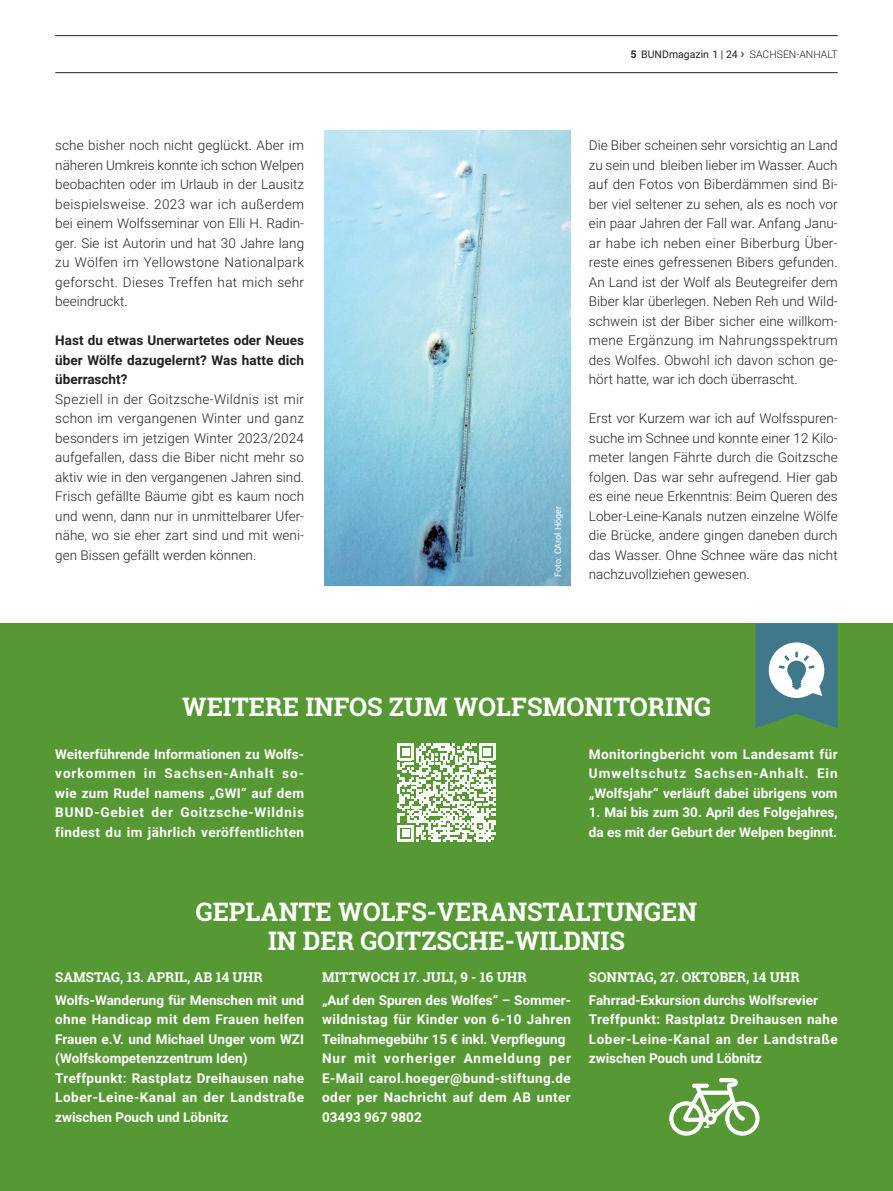
<style>
.page{position:relative;width:893px;height:1191px;background:#fff}
.page>*{position:absolute;margin:0;border:0;box-sizing:border-box;transform-origin:0 0}
.ZwiÜberschrift_RobotoSlab_17_19_5_petrol{font:700 25.5px/29.2px "Roboto Slab";color:#fff;text-align:center}
.Fliess_Roboto_9_13{font:300 13.5px/19.5px "Roboto";color:#231f20;text-align:justify}
.Box_Fliess_Roboto_9_13{font:700 13.5px/19.5px "Roboto";color:#fff;text-align:justify}
.Fliess_Roboto_9_13-2{font:700 13.5px/19.5px "Roboto";letter-spacing:.005em;color:#231f20;text-align:justify}
.Box_Fliess_Roboto_9_13-2{font:700 13.5px "Roboto Slab";color:#fff}
.t1{font:10.5px "Roboto";color:#231f20}
.Fotovermerk_Roboto_6_9{font:9px "Roboto";color:#fff}
.s1{font-family:"Roboto Slab";font-weight:700}
.s2{font-size:13.5px}
.s3{font-weight:300}
</style>
<div class="page">
<hr style="left:55px;top:72px;width:783px;height:1px;background:#231f20">
<hr style="left:55px;top:35px;width:783px;height:1px;background:#231f20">
<img style="left:324px;top:131px;width:247px;height:454px">
<div style="left:0;top:623px;width:893px;height:568px;background:#569834"></div>
<svg style="left:755px;top:623px;width:83px;height:105px;background:#6d999e"></svg>
<svg style="left:397px;top:743px;width:99px;height:99px"></svg>
<svg style="left:669px;top:1078px;width:91px;height:57px"></svg>
<p class="Fliess_Roboto_9_13" style="left:55px;top:135px;width:250px">sche bisher noch nicht geglückt. Aber im näheren Umkreis konnte ich schon Welpen beobachten oder im Urlaub in der Lausitz beispielsweise. 2023 war ich außerdem bei einem Wolfsseminar von Elli H. Radin&shy;ger. Sie ist Autorin und hat 30 Jahre lang zu Wölfen im Yellowstone Nationalpark geforscht. Dieses Treffen hat mich sehr beeindruckt.</p>
<p class="Fliess_Roboto_9_13-2" style="left:55px;top:330px;width:250px">Hast du etwas Unerwartetes oder Neues über Wölfe dazugelernt? Was hatte dich überrascht?</p>
<p class="Fliess_Roboto_9_13" style="left:55px;top:389px;width:250px">Speziell in der Goitzsche-Wildnis ist mir schon im vergangenen Winter und ganz besonders im jetzigen Winter 2023/2024 aufgefallen, dass die Biber nicht mehr so aktiv wie in den vergangenen Jahren sind.<br>Frisch gefällte Bäume gibt es kaum noch und wenn, dann nur in unmittelbarer Ufer&shy;nähe, wo sie eher zart sind und mit weni&shy;gen Bissen gefällt werden können.</p>
<p class="t1" style="left:631px;top:47px;width:209px"><span class="s1">5</span> BUNDmagazin 1 | 24 <span class="s2">›</span> <span class="s3">SACHSEN-ANHALT</span></p>
<p class="Fotovermerk_Roboto_6_9" style="left:552px;top:577px;width:73px;rotate:-90deg">Foto: CArol Höger</p>
<p class="Fliess_Roboto_9_13" style="left:589px;top:135px;width:250px">Die Biber scheinen sehr vorsichtig an Land zu sein und bleiben lieber im Wasser. Auch auf den Fotos von Biberdämmen sind Bi&shy;ber viel seltener zu sehen, als es noch vor ein paar Jahren der Fall war. Anfang Janu&shy;ar habe ich neben einer Biberburg Über&shy;reste eines gefressenen Bibers gefunden.<br>An Land ist der Wolf als Beutegreifer dem Biber klar überlegen. Neben Reh und Wild&shy;schwein ist der Biber sicher eine willkom&shy;mene Ergänzung im Nahrungsspektrum des Wolfes. Obwohl ich davon schon ge&shy;hört hatte, war ich doch überrascht.</p>
<p class="Fliess_Roboto_9_13" style="left:589px;top:408px;width:250px">Erst vor Kurzem war ich auf Wolfsspuren&shy;suche im Schnee und konnte einer 12 Kilo&shy;meter langen Fährte durch die Goitzsche folgen. Das war sehr aufregend. Hier gab es eine neue Erkenntnis: Beim Queren des Lober-Leine-Kanals nutzen einzelne Wölfe die Brücke, andere gingen daneben durch das Wasser. Ohne Schnee wäre das nicht nachzuvollziehen gewesen.</p>
<p class="ZwiÜberschrift_RobotoSlab_17_19_5_petrol" style="left:182px;top:691px;width:530px">WEITERE INFOS ZUM WOLFSMONITORING</p>
<p class="Box_Fliess_Roboto_9_13" style="left:55px;top:743px;width:250px">Weiterführende Informationen zu Wolfs&shy;vorkommen in Sachsen-Anhalt so&shy;wie zum Rudel namens „GWI“ auf dem BUND-Gebiet der Goitzsche-Wildnis findest du im jährlich veröffentlichten</p>
<p class="Box_Fliess_Roboto_9_13" style="left:589px;top:743px;width:250px">Monitoringbericht vom Landesamt für Umweltschutz Sachsen-Anhalt. Ein „Wolfsjahr“ verläuft dabei übrigens vom</p>
<p class="Box_Fliess_Roboto_9_13" style="left:589px;top:802px;width:250px">1. Mai bis zum 30. April des Folgejahres, da es mit der Geburt der Welpen beginnt.</p>
<p class="ZwiÜberschrift_RobotoSlab_17_19_5_petrol" style="left:196px;top:896px;width:503px">GEPLANTE WOLFS-VERANSTALTUNGEN<br>IN DER GOITZSCHE-WILDNIS</p>
<p class="Box_Fliess_Roboto_9_13-2" style="left:55px;top:968px;width:209px">SAMSTAG, 13. APRIL, AB 14 UHR</p>
<p class="Box_Fliess_Roboto_9_13" style="left:55px;top:989px;width:250px">Wolfs-Wanderung für Menschen mit und ohne Handicap mit dem Frauen helfen Frauen e.V. und Michael Unger vom WZI (Wolfskompetenzzentrum Iden)</p>
<p class="Box_Fliess_Roboto_9_13" style="left:55px;top:1067px;width:250px">Treffpunkt: Rastplatz Dreihausen nahe Lober-Leine-Kanal an der Landstraße zwischen Pouch und Löbnitz</p>
<p class="Box_Fliess_Roboto_9_13-2" style="left:322px;top:968px;width:206px">MITTWOCH 17. JULI, 9 - 16 UHR</p>
<p class="Box_Fliess_Roboto_9_13" style="left:322px;top:989px;width:250px">„Auf den Spuren des Wolfes“ – Sommer&shy;wildnistag für Kinder von 6-10 Jahren Teilnahmegebühr 15 € inkl. Verpflegung</p>
<p class="Box_Fliess_Roboto_9_13" style="left:322px;top:1048px;width:250px">Nur mit vorheriger Anmeldung per E-Mail carol.hoeger@bund-stiftung.de oder per Nachricht auf dem AB unter 03493 967 9802</p>
<p class="Box_Fliess_Roboto_9_13-2" style="left:589px;top:968px;width:212px">SONNTAG, 27. OKTOBER, 14 UHR</p>
<p class="Box_Fliess_Roboto_9_13" style="left:589px;top:989px;width:231px">Fahrrad-Exkursion durchs Wolfsrevier</p>
<p class="Box_Fliess_Roboto_9_13" style="left:589px;top:1009px;width:250px">Treffpunkt: Rastplatz Dreihausen nahe Lober-Leine-Kanal an der Landstraße zwischen Pouch und Löbnitz</p>
</div>
